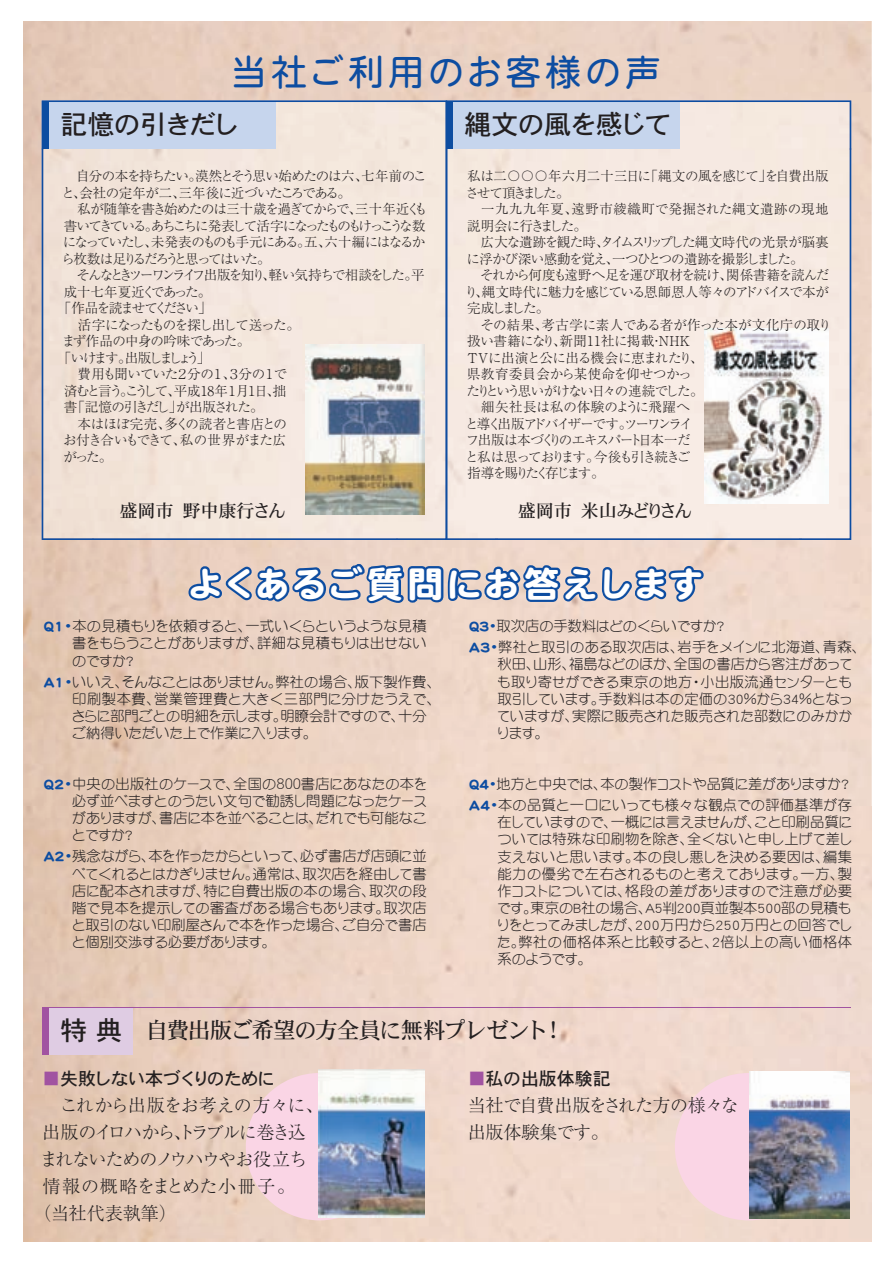
<style>
.page{position:relative;width:893px;height:1263px;background:#fff}
.page>*{position:absolute;margin:0;border:0;box-sizing:border-box;transform-origin:0 0}
.t1{font:36px "DF Maru Gothic Std W9 90 pv RKSJ H";letter-spacing:.02em;color:#0d4da1}
.t2{font:36px "DFHS Maru Gothic Std W4 90 pv RKSJ H";letter-spacing:.1em;color:#0d4da1}
.t3{font:27px "DFHS Gothic Std W5 90 pv RKSJ H";letter-spacing:-.035em;color:#231f20}
.t4{font:22.5px "DFHS Mincho Std W5 90 pv RKSJ H";letter-spacing:-.05em;color:#231f20}
.t5{font:18px/27px "Ryumin Pro Light 90 pv RKSJ H";letter-spacing:-.04em;color:#231f20}
.t6{font:18px "Ryumin Pro Light 90 pv RKSJ H";letter-spacing:-.105em;color:#231f20}
.t7{font:18px "Ryumin Pro Light 90 pv RKSJ H";letter-spacing:-.065em;color:#231f20}
.t8{font:18px "DFHS Gothic Std W5 90 pv RKSJ H";letter-spacing:-.075em;color:#231f20}
.t9{font:18px "Ryumin Pro Light 90 pv RKSJ H";letter-spacing:.04em;color:#231f20}
.t10{font:18px "DFHS Mincho Std W5 90 pv RKSJ H";letter-spacing:-.09em;color:#231f20}
.t11{font:18px "DFHS Mincho Std W5 90 pv RKSJ H";color:#231f20}
.t12{font:14.25px/17.1px "DF Maru Gothic Std W3 90 pv RKSJ H";letter-spacing:-.02em;color:#231f20;text-align:justify}
.t13{font:13.5px/16.5px "Ryumin Pro Light 90 pv RKSJ H";letter-spacing:-.065em;color:#231f20}
.t14{font:13.5px "Ryumin Pro Light 90 pv RKSJ H";letter-spacing:-.09em;color:#231f20}
.t15{font:13.5px "Ryumin Pro Light 90 pv RKSJ H";letter-spacing:-.155em;color:#231f20}
.t16{font:13.5px "Ryumin Pro Light 90 pv RKSJ H";letter-spacing:-.125em;color:#231f20}
.t17{font:13.5px "Ryumin Pro Light 90 pv RKSJ H";letter-spacing:-.115em;color:#231f20}
.t18{font:13.5px "Ryumin Pro Light 90 pv RKSJ H";letter-spacing:-.045em;color:#231f20}
.t19{font:13.5px "Ryumin Pro Light 90 pv RKSJ H";letter-spacing:-.165em;color:#231f20}
.t20{font:13.5px "Ryumin Pro Light 90 pv RKSJ H";letter-spacing:-.145em;color:#231f20}
.t21{font:13.5px "Ryumin Pro Light 90 pv RKSJ H";letter-spacing:-.135em;color:#231f20}
.t22{font:13.5px "Ryumin Pro Light 90 pv RKSJ H";letter-spacing:-.07em;color:#231f20}
.t23{font:13.5px "Ryumin Pro Light 90 pv RKSJ H";letter-spacing:-.11em;color:#231f20}
.t24{font:13.5px "Ryumin Pro Light 90 pv RKSJ H";letter-spacing:-.055em;color:#231f20}
.t25{font:13.5px "Ryumin Pro Light 90 pv RKSJ H";letter-spacing:-.19em;color:#231f20}
.t26{font:13.5px "Ryumin Pro Light 90 pv RKSJ H";letter-spacing:-.06em;color:#231f20}
.s1{font-family:"DF Maru Gothic Std W9 90 pv RKSJ H";color:#0d4da1}
.s2{font-family:"DFHS Gothic Std W5 90 pv RKSJ H";font-size:27px}
.s3{color:#a153a1}
.s4{font-family:"DFHS Gothic Std W5 90 pv RKSJ H";color:#a153a1}
.s5{font-family:"DFHS Gothic Std W5 90 pv RKSJ H"}
</style>
<div class="page">
<img style="left:23px;top:21px;width:849px;height:1220px">
<div style="left:246px;top:1073px;width:147px;height:147px;background:#fad5e5;border-radius:50%"></div>
<div style="left:675px;top:1073px;width:147px;height:147px;background:#fad5e5;border-radius:50%"></div>
<svg style="left:42px;top:101px;width:404px;height:439px;fill:#f3e6dd"></svg>
<svg style="left:446px;top:101px;width:405px;height:439px;fill:#f6e9e2"></svg>
<img style="left:319px;top:1069px;width:105px;height:149px">
<img style="left:750px;top:1071px;width:99px;height:148px">
<img style="left:305px;top:344px;width:119px;height:171px">
<img style="left:704px;top:329px;width:124px;height:175px">
<div style="left:43px;top:1007px;width:90px;height:47px;background:#dfcce3"></div>
<div style="left:43px;top:1007px;width:6px;height:47px;background:#a153a1"></div>
<hr style="left:43px;top:1007px;width:807px;height:1px;background:#a153a1">
<p class="t2" style="left:231px;top:58px;width:432px">当社ご利用のお客様の声</p>
<p class="t3" style="left:60px;top:114px;width:181px">記憶の引きだし</p>
<p class="t14" style="left:64px;top:171px;width:365px">　自分の本を持ちたい。漠然とそう思い始めたのは六、七年前のこ</p>
<p class="t18" style="left:62px;top:188px;width:291px">と、会社の定年が二、三年後に近づいたころである。</p>
<p class="t14" style="left:64px;top:204px;width:365px">　私が随筆を書き始めたのは三十歳を過ぎてからで、三十年近くも</p>
<p class="t15" style="left:64px;top:221px;width:363px">書いてきている。あちこちに発表して活字になったものもけっこうな数</p>
<p class="t17" style="left:63px;top:237px;width:364px">になっていたし、未発表のものも手元にある。五、六十編にはなるか</p>
<p class="t21" style="left:62px;top:254px;width:211px">ら枚数は足りるだろうと思ってはいた。</p>
<p class="t16" style="left:64px;top:270px;width:362px">　そんなときツーワンライフ出版を知り、軽い気持ちで相談をした。平</p>
<p class="t26" style="left:64px;top:287px;width:149px">成十七年夏近くであった。</p>
<p class="t15" style="left:58px;top:303px;width:155px">「作品を読ませてください」</p>
<p class="t14" style="left:64px;top:320px;width:238px">　活字になったものを探し出して送った。</p>
<p class="t24" style="left:62px;top:336px;width:190px">まず作品の中身の吟味であった。</p>
<p class="t25" style="left:58px;top:352px;width:154px">「いけます。出版しましょう」</p>
<p class="t20" style="left:64px;top:369px;width:225px">　費用も聞いていた２分の１、３分の１で</p>
<p class="t19" style="left:64px;top:385px;width:224px">済むと言う。こうして、平成18年１月１日、拙</p>
<p class="t14" style="left:64px;top:402px;width:201px">書「記憶の引きだし」が出版された。</p>
<p class="t22" style="left:64px;top:418px;width:225px">　本はほぼ完売、多くの読者と書店との</p>
<p class="t23" style="left:63px;top:435px;width:225px">お付き合いもできて、私の世界がまた広</p>
<p class="t14" style="left:63px;top:451px;width:50px">がった。</p>
<p class="t3" style="left:464px;top:114px;width:209px">縄文の風を感じて</p>
<p class="t13" style="left:464px;top:170px;width:368px">私は二〇〇〇年六月二十三日に「縄文の風を感じて」を自費出版させて頂きました。<br>　一九九九年夏、遠野市綾織町で発掘された縄文遺跡の現地説明会に行きました。<br>　広大な遺跡を観た時、タイムスリップした縄文時代の光景が脳裏に浮かび深い感動を覚え、一つひとつの遺跡を撮影しました。<br>　それから何度も遠野へ足を運び取材を続け、関係書籍を読んだり、縄文時代に魅力を感じている恩師恩人等々のアドバイスで本が完成しました。<br>　その結果、考古学に素人である者が作った本が文化庁の取り扱い書籍になり、新聞11社に掲載・ＮＨＫ<br>ＴＶに出演と公に出る機会に恵まれたり、<br>県教育委員会から某使命を仰せつかっ<br>たりという思いがけない日々の連続でした。<br>　細矢社長は私の体験のように飛躍へ<br>と導く出版アドバイザーです。ツーワンライ<br>フ出版は本づくりのエキスパート日本一だ<br>と私は思っております。今後も引き続きご<br>指導を賜りたく存じます。　　　</p>
<p class="t11" style="left:119px;top:504px;width:168px">盛岡市　野中康行さん</p>
<p class="t10" style="left:518px;top:504px;width:176px">盛岡市　米山みどりさん</p>
<p class="t1" style="left:187px;top:570px;width:518px">よくあるご質問にお答えします</p>
<p class="t12" style="left:72px;top:619px;width:356px;text-indent:-28px"><span class="s1">Q1・</span>本の見積もりを依頼すると、一式いくらというような見積書をもらうことがありますが、詳細な見積もりは出せないのですか?</p>
<p class="t12" style="left:71px;top:675px;width:371px;text-align:left;text-indent:-28px"><span class="s1">A1・</span>いいえ、そんなことはありません。弊社の場合、版下製作費、印刷製本費、営業管理費と大きく三部門に分けたうえで、さらに部門ごとの明細を示します。明瞭会計ですので、十分ご納得いただいた上で作業に入ります。</p>
<p class="t12" style="left:72px;top:777px;width:357px;text-indent:-28px"><span class="s1">Q2・</span>中央の出版社のケースで、全国の８００書店にあなたの本を必ず並べますとのうたい文句で勧誘し問題になったケースがありますが、書店に本を並べることは、だれでも可能なことですか?</p>
<p class="t12" style="left:72px;top:850px;width:356px;text-indent:-28px"><span class="s1">A2・</span>残念ながら、本を作ったからといって、必ず書店が店頭に並べてくれるとはかぎりません。通常は、取次店を経由して書店に配本されますが、特に自費出版の本の場合、取次の段階で見本を提示しての審査がある場合もあります。取次店と取引のない印刷屋さんで本を作った場合、ご自分で書店と個別交渉する必要があります。</p>
<p class="t12" style="left:469px;top:617px;width:399px;line-height:21px"><span class="s1">Q3・</span>取次店の手数料はどのくらいですか?<br><span class="s1">A3・</span>弊社と取引のある取次店は、岩手をメインに北海道、青森、</p>
<p class="t12" style="left:496px;top:658px;width:358px">秋田、山形、福島などのほか、全国の書店から客注があっても取り寄せができる東京の地方・小出版流通センターとも取引しています。手数料は本の定価の30％から34％となっていますが、実際に販売された販売された部数にのみかかります。</p>
<p class="t12" style="left:469px;top:775px;width:384px;line-height:21px"><span class="s1">Q4・</span>地方と中央では、本の製作コストや品質に差がありますか?<br><span class="s1">A4・</span>本の品質と一口にいっても様々な観点での評価基準が存</p>
<p class="t12" style="left:496px;top:815px;width:358px">在していますので、一概には言えませんが、こと印刷品質については特殊な印刷物を除き、全くないと申し上げて差し支えないと思います。本の良し悪しを決める要因は、編集能力の優劣で左右されるものと考えております。一方、製作コストについては、格段の差がありますので注意が必要です。東京のB社の場合、A5判200頁並製本500部の見積もりをとってみましたが、200万円から250万円との回答でした。弊社の価格体系と比較すると、2倍以上の高い価格体系のようです。</p>
<p class="t4" style="left:60px;top:1021px;width:506px"><span class="s2">特典</span> 自費出版ご希望の方全員に無料プレゼント！</p>
<p class="t8" style="left:43px;top:1071px;width:234px"><span class="s3">■</span>失敗しない本づくりのために</p>
<p class="t5" style="left:43px;top:1094px;width:282px">　これから出版をお考えの方々に、</p>
<p class="t6" style="left:42px;top:1125px;width:265px">出版のイロハから、トラブルに巻き込</p>
<p class="t7" style="left:40px;top:1152px;width:269px">まれないためのノウハウやお役立ち</p>
<p class="t9" style="left:42px;top:1179px;width:254px">情報の概略をまとめた小冊子。</p>
<p class="t5" style="left:33px;top:1202px;width:145px">（当社代表執筆）</p>
<p class="t5" style="left:468px;top:1067px;width:272px"><span class="s4">■</span><span class="s5">私の出版体験記<br></span>当社で自費出版をされた方の様々な出版体験集です。</p>
</div>
